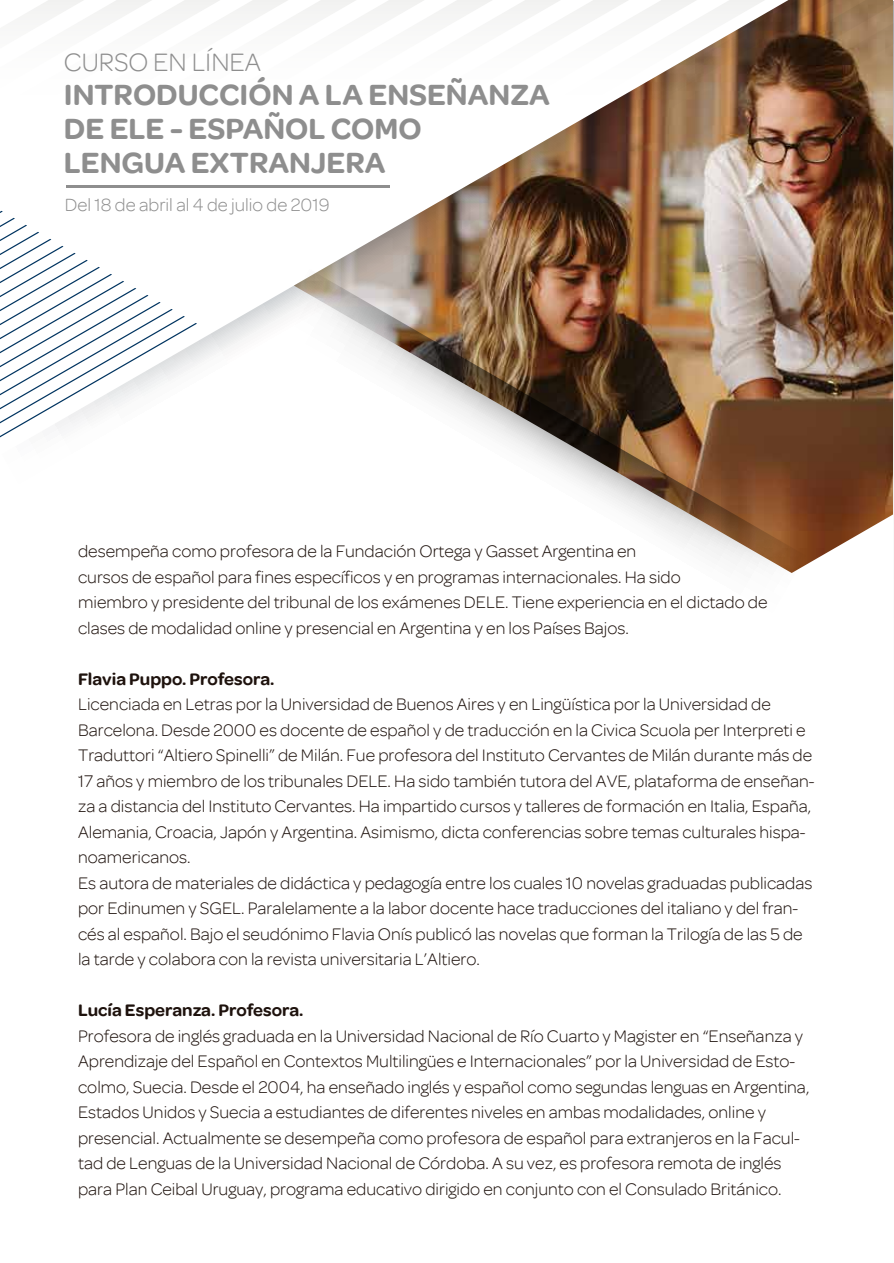
<style>
.page{position:relative;width:894px;height:1263px;background:#fff}
.page>*{position:absolute;margin:0;border:0;box-sizing:border-box;transform-origin:0 0}
.t1{font:600 31.5px/33.9px "Omnes";color:#8e8e8e}
.t2{font:300 27.15px "Omnes";color:#8e8e8e}
.t3{font:300 19.05px "Omnes";color:#8e8e8e}
.t4{font:300 18px/25.5px "Omnes";color:#1e120d}
.t5{font:600 18px "Omnes";color:#1e120d}
</style>
<div class="page">
<svg style="left:0;top:116px;width:894px;height:449px"></svg>
<svg style="left:270px;top:494px;width:536px;height:79px"></svg>
<svg style="left:858px;top:0;width:36px;height:116px;background:#a08362"></svg>
<img style="left:2px;top:0;width:856px;height:494px">
<hr style="left:67px;top:186px;width:323px;height:2px;background:#8e8e8e">
<h2 class="t2" style="left:64px;top:47px;width:199px">CURSO EN LÍNEA</h2>
<h1 class="t1" style="left:64px;top:77px;width:487px">INTRODUCCIÓN A LA ENSEÑANZA<br>DE ELE - ESPAÑOL COMO<br>LENGUA EXTRANJERA</h1>
<p class="t3" style="left:65px;top:194px;width:266px">Del 18 de abril al 4 de julio de 2019</p>
<p class="t4" style="left:78px;top:538px;width:691px">desempeña como profesora de la Fundación Ortega y Gasset Argentina en<br>cursos de español para fines específicos y en programas internacionales. Ha sido<br>miembro y presidente del tribunal de los exámenes DELE. Tiene experiencia en el dictado de clases de modalidad online y presencial en Argentina y en los Países Bajos.</p>
<p class="t5" style="left:78px;top:668px;width:198px">Flavia Puppo. Profesora.</p>
<p class="t4" style="left:78px;top:691px;width:738px">Licenciada en Letras por la Universidad de Buenos Aires y en Lingüística por la Universidad de Barcelona. Desde 2000 es docente de español y de traducción en la Civica Scuola per Interpreti e Traduttori “Altiero Spinelli” de Milán. Fue profesora del Instituto Cervantes de Milán durante más de 17 años y miembro de los tribunales DELE. Ha sido también tutora del AVE, plataforma de enseñan&shy;za a distancia del Instituto Cervantes. Ha impartido cursos y talleres de formación en Italia, España, Alemania, Croacia, Japón y Argentina. Asimismo, dicta conferencias sobre temas culturales hispa&shy;noamericanos.<br>Es autora de materiales de didáctica y pedagogía entre los cuales 10 novelas graduadas publicadas por Edinumen y SGEL. Paralelamente a la labor docente hace traducciones del italiano y del fran&shy;cés al español. Bajo el seudónimo Flavia Onís publicó las novelas que forman la Trilogía de las 5 de la tarde y colabora con la revista universitaria L’Altiero.</p>
<p class="t5" style="left:78px;top:1000px;width:227px">Lucía Esperanza. Profesora.</p>
<p class="t4" style="left:78px;top:1023px;width:733px">Profesora de inglés graduada en la Universidad Nacional de Río Cuarto y Magister en “Enseñanza y Aprendizaje del Español en Contextos Multilingües e Internacionales” por la Universidad de Esto&shy;colmo, Suecia. Desde el 2004, ha enseñado inglés y español como segundas lenguas en Argentina, Estados Unidos y Suecia a estudiantes de diferentes niveles en ambas modalidades, online y presencial. Actualmente se desempeña como profesora de español para extranjeros en la Facul&shy;tad de Lenguas de la Universidad Nacional de Córdoba. A su vez, es profesora remota de inglés para Plan Ceibal Uruguay, programa educativo dirigido en conjunto con el Consulado Británico.</p>
</div>
